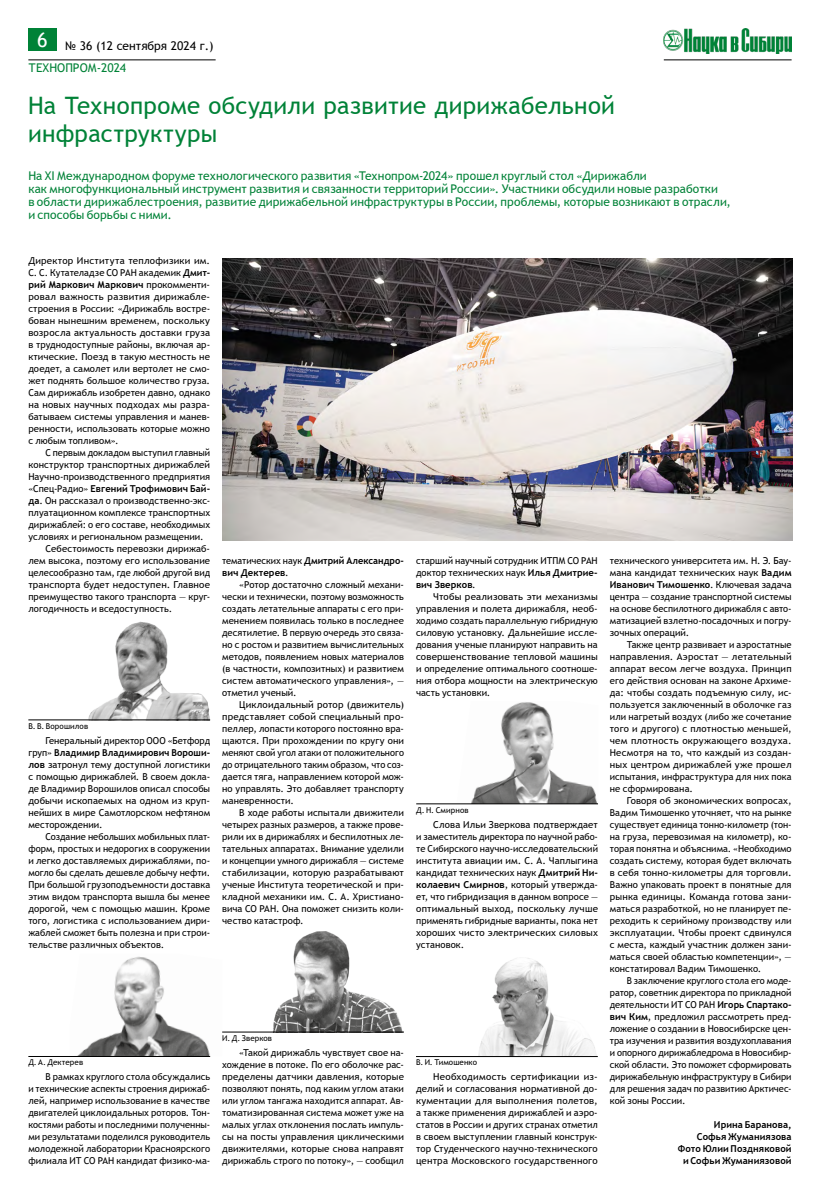
<style>
.page{position:relative;width:820px;height:1191px;background:#fff}
.page>*{position:absolute;margin:0;border:0;box-sizing:border-box;transform-origin:0 0}
.t1{font:24px/28px "Trebuchet MS";letter-spacing:.015em;color:#008237}
.t2{font:12px/13px "Trebuchet MS";letter-spacing:.005em;color:#008237}
.t3{font:12px/22px "Trebuchet MS";color:#000}
.t4{font:9.5px/12px "Trebuchet MS";letter-spacing:.005em;color:#000;text-align:justify}
.t5{font:700 9.5px/12px "Trebuchet MS";letter-spacing:.01em;color:#000}
.t6{font:8px "Trebuchet MS";letter-spacing:.015em;color:#000}
.s1{color:#008237}
.s2{font-weight:700}
.s3{font-weight:400}
</style>
<div class="page">
<div style="left:28px;top:28px;width:29px;height:23px;background:#008237"></div>
<hr style="left:28px;top:60px;width:187px;height:1px;background:#000">
<img style="left:663px;top:28px;width:128px;height:25px">
<hr style="left:663px;top:60px;width:128px;height:1px;background:#000">
<img style="left:88px;top:621px;width:122px;height:98px">
<hr style="left:28px;top:719px;width:182px;height:1px;background:#000">
<img style="left:77px;top:956px;width:133px;height:100px">
<hr style="left:28px;top:1056px;width:182px;height:1px;background:#000">
<img style="left:273px;top:931px;width:130px;height:100px">
<hr style="left:222px;top:1031px;width:182px;height:1px;background:#000">
<img style="left:471px;top:702px;width:126px;height:101px">
<hr style="left:416px;top:803px;width:181px;height:1px;background:#000">
<img style="left:478px;top:958px;width:119px;height:98px">
<hr style="left:416px;top:1056px;width:181px;height:1px;background:#000">
<img style="left:222px;top:258px;width:569px;height:282px">
<p class="t3" style="left:29px;top:35px;width:186px;text-indent:8px"><sup>6</sup> № 36 (12 сентября 2024 г.)<br><span class="s1">ТЕХНОПРОМ-2024</span></p>
<h1 class="t1" style="left:28px;top:91px;width:588px">На Технопроме обсудили развитие дирижабельной инфраструктуры</h1>
<p class="t2" style="left:28px;top:169px;width:703px">На XI Международном форуме технологического развития «Технопром-2024» прошел круглый стол «Дирижабли<br>как многофункциональный инструмент развития и связанности территорий России». Участники обсудили новые разработки<br>в области дирижаблестроения, развитие дирижабельной инфраструктуры в России, проблемы, которые возникают в отрасли, и способы борьбы с ними.</p>
<p class="t4" style="left:28px;top:255px;width:183px">Директор Института теплофизики им.<br>С. С. Кутателадзе СО РАН академик <span class="s2">Дмит&shy;рий Маркович Маркович</span> прокомменти&shy;ровал важность развития дирижабле&shy;строения в России: «Дирижабль востре&shy;бован нынешним временем, поскольку возросла актуальность доставки груза в труднодоступные районы, включая ар&shy;ктические. Поезд в такую местность не доедет, а самолет или вертолет не смо&shy;жет поднять большое количество груза.<br>Сам дирижабль изобретен давно, однако на новых научных подходах мы разра&shy;батываем системы управления и манев&shy;ренности, использовать которые можно с любым топливом».</p>
<p class="t4" style="left:45px;top:447px;width:166px">С первым докладом выступил главный</p>
<p class="t4" style="left:28px;top:459px;width:183px">конструктор транспортных дирижаблей</p>
<p class="t4" style="left:28px;top:471px;width:183px">Научно-производственного предприятия</p>
<p class="t5" style="left:28px;top:483px;width:183px"><span class="s3">«Спец-Радио»</span> Евгений Трофимович Бай-</p>
<p class="t4" style="left:28px;top:495px;width:183px"><span class="s2">да</span>. Он рассказал о производственно-экс-</p>
<p class="t4" style="left:28px;top:507px;width:183px">плуатационном комплексе транспортных</p>
<p class="t4" style="left:28px;top:519px;width:183px">дирижаблей: о его составе, необходимых</p>
<p class="t4" style="left:28px;top:531px;width:177px">условиях и региональном размещении.</p>
<p class="t4" style="left:45px;top:543px;width:166px">Себестоимость перевозки дирижаб-</p>
<p class="t4" style="left:28px;top:555px;width:183px">лем высока, поэтому его использование</p>
<p class="t4" style="left:28px;top:567px;width:183px">целесообразно там, где любой другой вид</p>
<p class="t4" style="left:28px;top:579px;width:183px">транспорта будет недоступен. Главное</p>
<p class="t4" style="left:28px;top:591px;width:183px">преимущество такого транспорта — круг-</p>
<p class="t4" style="left:28px;top:603px;width:145px">логодичность и вседоступность.</p>
<p class="t5" style="left:222px;top:555px;width:183px"><span class="s3">тематических наук</span> Дмитрий Александро&shy;вич Дектерев<span class="s3">.</span></p>
<p class="t4" style="left:222px;top:579px;width:183px;text-indent:17px">«Ротор достаточно сложный механи&shy;чески и технически, поэтому возможность создать летательные аппараты с его при&shy;менением появилась только в последнее десятилетие. В первую очередь это связа&shy;но с ростом и развитием вычислительных методов, появлением новых материалов (в частности, композитных) и развитием систем автоматического управления», — отметил ученый.</p>
<p class="t4" style="left:222px;top:699px;width:183px;text-indent:17px">Циклоидальный ротор (движитель) представляет собой специальный про&shy;пеллер, лопасти которого постоянно вра&shy;щаются. При прохождении по кругу они меняют свой угол атаки от положительного до отрицательного таким образом, что соз&shy;дается тяга, направлением которой мож&shy;но управлять. Это добавляет транспорту маневренности.</p>
<p class="t4" style="left:222px;top:807px;width:183px;text-indent:17px">В ходе работы испытали движители четырех разных размеров, а также прове&shy;рили их в дирижаблях и беспилотных ле&shy;тательных аппаратах. Внимание уделили и концепции умного дирижабля — системе стабилизации, которую разрабатывают ученые Института теоретической и при&shy;кладной механики им. С. А. Христиано&shy;вича СО РАН. Она поможет снизить коли&shy;чество катастроф.</p>
<p class="t4" style="left:416px;top:555px;width:183px">старший научный сотрудник ИТПМ СО РАН доктор технических наук <span class="s2">Илья Дмитрие&shy;вич Зверков</span>.</p>
<p class="t4" style="left:416px;top:591px;width:183px;text-indent:17px">Чтобы реализовать эти механизмы управления и полета дирижабля, необ&shy;ходимо создать параллельную гибридную силовую установку. Дальнейшие иссле&shy;дования ученые планируют направить на совершенствование тепловой машины и определение оптимального соотноше&shy;ния отбора мощности на электрическую часть установки.</p>
<p class="t4" style="left:609px;top:555px;width:183px">технического университета им. Н. Э. Бау&shy;мана кандидат технических наук <span class="s2">Вадим Иванович Тимошенко</span>. Ключевая задача центра — создание транспортной системы на основе беспилотного дирижабля с авто&shy;матизацией взлетно-посадочных и погру&shy;зочных операций.</p>
<p class="t4" style="left:609px;top:639px;width:183px;text-indent:17px">Также центр развивает и аэростатные направления. Аэростат — летательный аппарат весом легче воздуха. Принцип его действия основан на законе Архиме&shy;да: чтобы создать подъемную силу, ис&shy;пользуется заключенный в оболочке газ или нагретый воздух (либо же сочетание того и другого) с плотностью меньшей, чем плотность окружающего воздуха.<br>Несмотря на то, что каждый из создан&shy;ных центром дирижаблей уже прошел испытания, инфраструктура для них пока не сформирована.</p>
<p class="t4" style="left:609px;top:795px;width:183px;text-indent:17px">Говоря об экономических вопросах, Вадим Тимошенко уточняет, что на рынке существует единица тонно-километр (тон&shy;на груза, перевозимая на километр), ко&shy;торая понятна и объяснима. «Необходимо создать систему, которая будет включать в себя тонно-километры для торговли.<br>Важно упаковать проект в понятные для рынка единицы. Команда готова зани&shy;маться разработкой, но не планирует пе&shy;реходить к серийному производству или эксплуатации. Чтобы проект сдвинулся с места, каждый участник должен зани&shy;маться своей областью компетенции», — констатировал Вадим Тимошенко.</p>
<p class="t4" style="left:609px;top:975px;width:183px;text-indent:17px">В заключение круглого стола его моде&shy;ратор, советник директора по прикладной деятельности ИТ СО РАН <span class="s2">Игорь Спартако&shy;вич Ким</span>, предложил рассмотреть пред&shy;ложение о создании в Новосибирске цен&shy;тра изучения и развития воздухоплавания и опорного дирижабледрома в Новосибир&shy;ской области. Это поможет сформировать дирижабельную инфраструктуру в Сибири для решения задач по развитию Арктичес&shy;кой зоны России.</p>
<p class="t5" style="left:677px;top:1119px;width:115px;text-align:right">Ирина Баранова,<br>Софья Жуманиязова<br>Фото Юлии Поздняковой и Софьи Жуманиязовой</p>
<p class="t6" style="left:28px;top:720px;width:61px">В. В. Ворошилов</p>
<p class="t4" style="left:28px;top:735px;width:183px;text-indent:17px">Генеральный директор ООО «Бетфорд груп» <span class="s2">Владимир Владимирович Вороши&shy;лов</span> затронул тему доступной логистики с помощью дирижаблей. В своем докла&shy;де Владимир Ворошилов описал способы добычи ископаемых на одном из круп&shy;нейших в мире Самотлорском нефтяном месторождении.</p>
<p class="t4" style="left:28px;top:831px;width:183px;text-indent:17px">Создание небольших мобильных плат&shy;форм, простых и недорогих в сооружении и легко доставляемых дирижаблями, по&shy;могло бы сделать дешевле добычу нефти.<br>При большой грузоподъемности доставка этим видом транспорта вышла бы менее дорогой, чем с помощью машин. Кроме того, логистика с использованием дири&shy;жаблей сможет быть полезна и при строи&shy;тельстве различных объектов.</p>
<p class="t6" style="left:416px;top:804px;width:54px">Д. Н. Смирнов</p>
<p class="t4" style="left:416px;top:819px;width:183px;text-indent:17px">Слова Ильи Зверкова подтверждает и заместитель директора по научной рабо&shy;те Сибирского научно-исследовательский института авиации им. С. А. Чаплыгина кандидат технических наук <span class="s2">Дмитрий Ни&shy;колаевич Смирнов</span>, который утвержда&shy;ет, что гибридизация в данном вопросе — оптимальный выход, поскольку лучше применять гибридные варианты, пока нет хороших чисто электрических силовых установок.</p>
<p class="t6" style="left:222px;top:1033px;width:51px">И. Д. Зверков</p>
<p class="t4" style="left:222px;top:1047px;width:183px;text-indent:17px">«Такой дирижабль чувствует свое на&shy;хождение в потоке. По его оболочке рас&shy;пределены датчики давления, которые позволяют понять, под каким углом атаки или углом тангажа находится аппарат. Ав&shy;томатизированная система может уже на малых углах отклонения послать импуль&shy;сы на посты управления циклическими движителями, которые снова направят дирижабль строго по потоку», — сообщил</p>
<p class="t6" style="left:28px;top:1057px;width:56px">Д. А. Дектерев</p>
<p class="t6" style="left:416px;top:1057px;width:63px">В. И. Тимошенко</p>
<p class="t4" style="left:416px;top:1071px;width:183px;text-indent:17px">Необходимость сертификации из&shy;делий и согласования нормативной до&shy;кументации для выполнения полетов, а также применения дирижаблей и аэро&shy;статов в России и других странах отметил в своем выступлении главный конструк&shy;тор Студенческого научно-технического центра Московского государственного</p>
<p class="t4" style="left:28px;top:1071px;width:183px;text-indent:17px">В рамках круглого стола обсуждались и технические аспекты строения дирижаб&shy;лей, например использование в качестве двигателей циклоидальных роторов. Тон&shy;костями работы и последними полученны&shy;ми результатами поделился руководитель молодежной лаборатории Красноярского филиала ИТ СО РАН кандидат физико-ма-</p>
</div>
